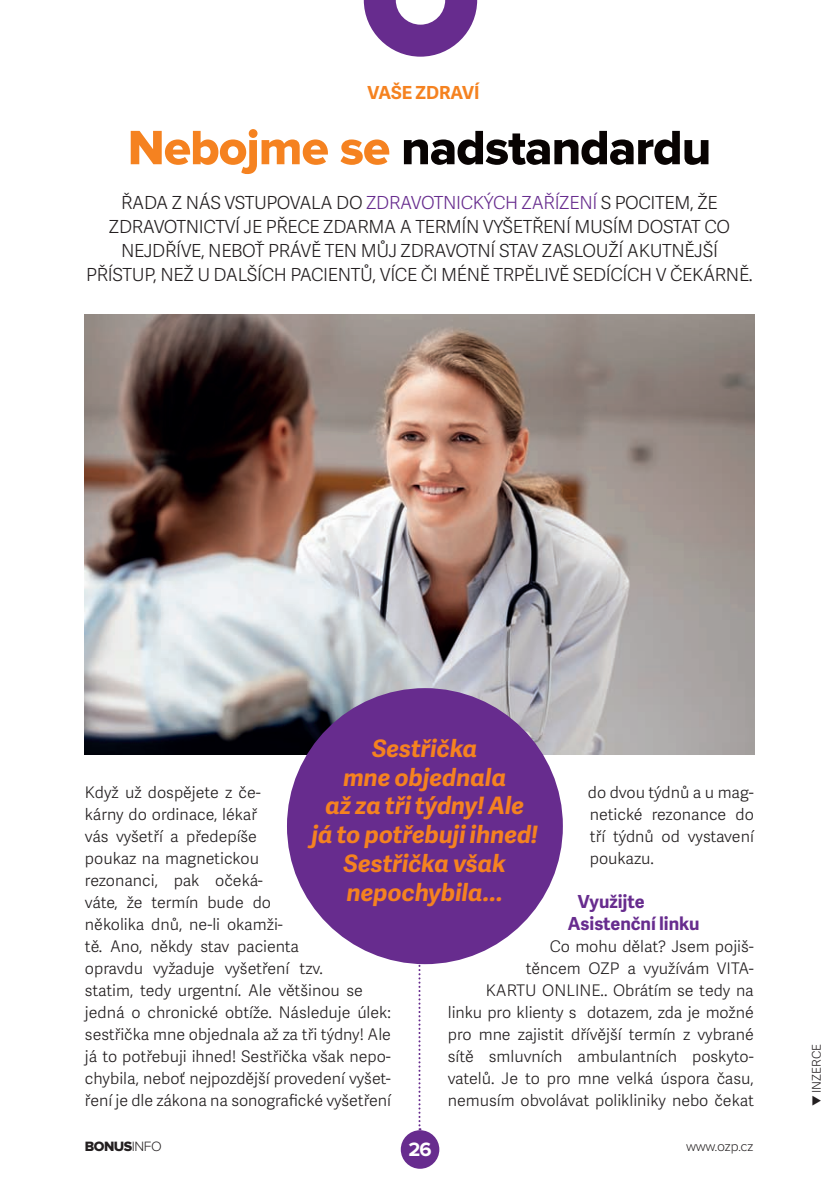
<style>
.page{position:relative;width:839px;height:1191px;background:#fff}
.page>*{position:absolute;margin:0;border:0;box-sizing:border-box;transform-origin:0 0}
.t1{font:50px "Proxima Nova Extrabld";letter-spacing:-.02em;color:#080302}
.t2{font:italic 700 24px/28.8px "Adelle Sans";color:#f58220;text-align:center}
.t3{font:700 20px "Proxima Nova";color:#fff}
.t4{font:300 18px "Adelle Sans";letter-spacing:-.02em;color:#231f20}
.t5{font:700 18px/22px "Adelle Sans";color:#672c8e}
.t6{font:300 18px "Adelle Sans";letter-spacing:-.02em;color:#672c8e}
.t7{font:700 18px "Adelle Sans";color:#f58220}
.t8{font:300 16px/22px "Adelle Sans";color:#231f20}
.t9{font:300 14px "Proxima Nova";letter-spacing:-.03em;color:#231f20}
.t10{font:14px "Proxima Nova Extrabld";letter-spacing:-.04em;color:#231f20}
.t11{font:300 12px "Adelle Sans";color:#231f20}
.s1{color:#f58220}
.s2{color:#231f20}
.s3{color:#672c8e}
.s4{font-family:"Proxima Nova";font-weight:300}
</style>
<div class="page">
<svg style="left:418px;top:964px;width:2px;height:166px"></svg>
<div style="left:401px;top:1130px;width:38px;height:38px;background:#672c8e;border-radius:50%"></div>
<svg style="left:364px;top:0;width:113px;height:57px"></svg>
<img style="left:85px;top:314px;width:669px;height:440px">
<div style="left:287px;top:688px;width:276px;height:276px;background:#672c8e;border-radius:50%"></div>
<p class="t7" style="left:368px;top:79px;width:114px">vaše zdraví</p>
<p class="t1" style="left:128px;top:119px;width:585px"><span class="s1">Nebojme se</span> nadstandardu</p>
<p class="t4" style="left:121px;top:189px;width:116px">Řada z nás vstupovala</p>
<p class="t6" style="left:336px;top:189px;width:65px"><span class="s2">do</span> zdravotnick</p>
<p class="t6" style="left:484px;top:189px;width:87px">ých zař ízen</p>
<p class="t4" style="left:592px;top:189px;width:33px"><span class="s3">í</span>spocite</p>
<p class="t4" style="left:675px;top:189px;width:42px">m, že</p>
<p class="t4" style="left:109px;top:213px;width:35px">zdravotnictv</p>
<p class="t4" style="left:235px;top:213px;width:42px">í je přece</p>
<p class="t4" style="left:323px;top:213px;width:201px">zdarma a termín vyšetřen</p>
<p class="t4" style="left:566px;top:213px;width:95px">í musím dostat</p>
<p class="t4" style="left:704px;top:213px;width:13px">co</p>
<p class="t4" style="left:121px;top:237px;width:8px">nej</p>
<p class="t4" style="left:152px;top:237px;width:184px">dříve, ne boť právě ten</p>
<p class="t4" style="left:361px;top:237px;width:75px">můj zdravotn</p>
<p class="t4" style="left:491px;top:237px;width:20px">í stav</p>
<p class="t4" style="left:542px;top:237px;width:12px">zaslou</p>
<p class="t4" style="left:608px;top:237px;width:31px">ží akutn</p>
<p class="t4" style="left:685px;top:237px;width:35px">ější</p>
<p class="t4" style="left:86px;top:261px;width:38px">př ístup</p>
<p class="t4" style="left:153px;top:261px;width:148px">, než u dalších pacient</p>
<p class="t4" style="left:360px;top:261px;width:394px">ů, více či mén ě trpělivě sedících v čekárn ě.</p>
<p class="t2" style="left:312px;top:733px;width:228px">Sestřička<br>mne objednala<br>až za tři týdny! Ale<br>já to potřebuji ihned!<br>Sestřička však nepochybila...</p>
<p class="t8" style="left:85px;top:781px;width:308px">Když už dospějete z če-<br>kárny do ordinace, lékař<br>vás vyšetří a předepíše<br>poukaz na magnetickou<br>rezonanci, pak očeká-<br>váte, že termín bude do<br>několika dnů, ne-li okamži-<br>tě. Ano, někdy stav pacienta<br>opravdu vyžaduje vyšetření tzv.<br>statim, tedy urgentní. Ale většinou se jedná o chronické obtíže. Následuje úlek: sestřička mne objednala až za tři týdny! Ale já to potřebuji ihned! Sestřička však nepo&shy;chybila, neboť nejpozdější provedení vyšet&shy;ření je dle zákona na sonografické vyšetření</p>
<p class="t8" style="left:588px;top:781px;width:168px;text-align:justify">do dvou týdnů a u mag&shy;netické rezonance do tří týdnů od vystavení poukazu.</p>
<p class="t5" style="left:568px;top:890px;width:133px;text-indent:10px">Využijte<br>Asistenční linku</p>
<p class="t8" style="left:448px;top:935px;width:308px;text-align:right">Co mohu dělat? Jsem pojiš-<br>těncem OZP a využívám VITA-<br>KARTU ONLINE.. Obrátím se tedy na linku pro klienty s dotazem, zda je možné pro mne zajistit dřívější termín z vybrané sítě smluvních ambulantních poskyto&shy;vatelů. Je to pro mne velká úspora času, nemusím obvolávat polikliniky nebo čekat</p>
<p class="t10" style="left:85px;top:1138px;width:78px">bonus<span class="s4">info</span></p>
<p class="t3" style="left:409px;top:1140px;width:24px">26</p>
<p class="t9" style="left:686px;top:1140px;width:69px">www.ozp.cz</p>
<p class="t11" style="left:808px;top:1106px;width:62px;rotate:-90deg">▼inzerce</p>
</div>
